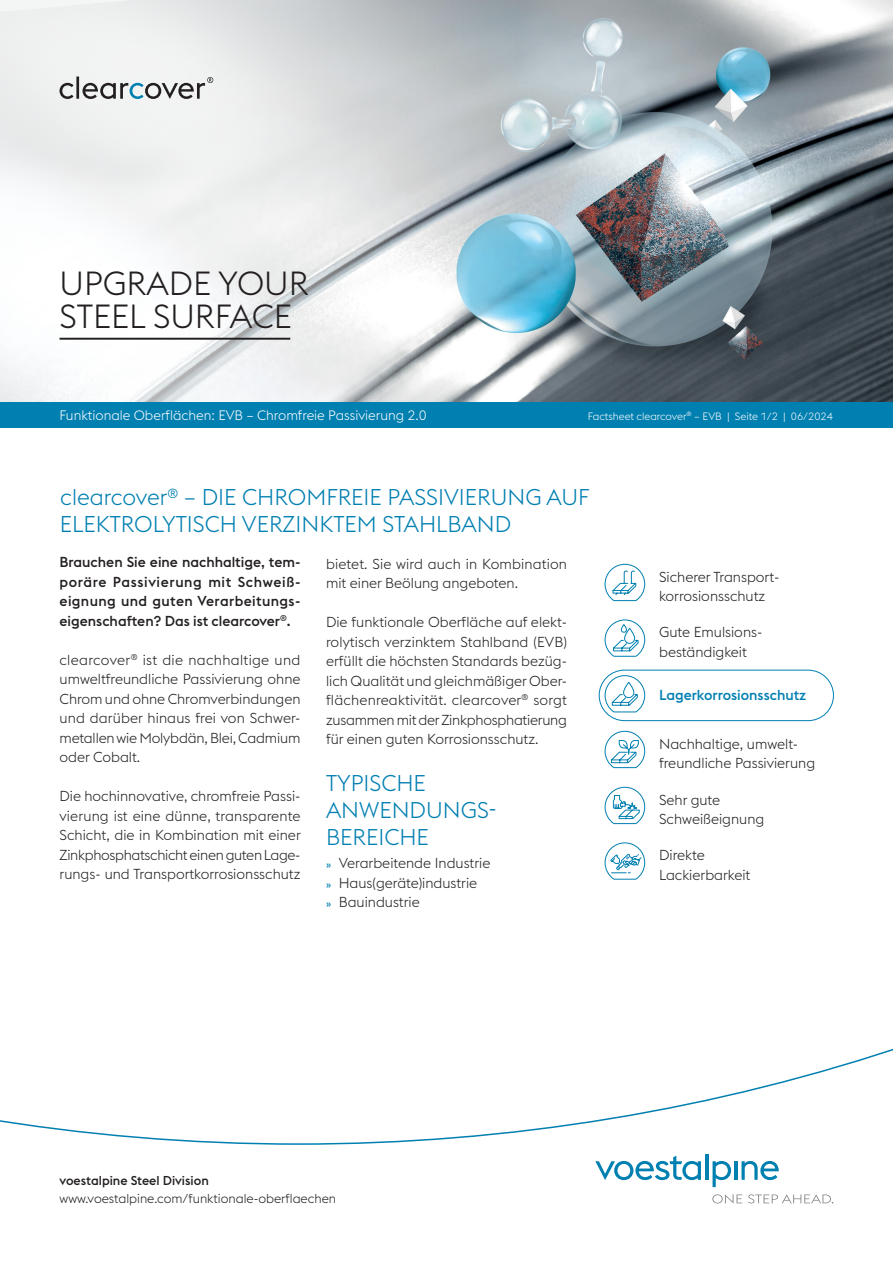
<style>
.page{position:relative;width:893px;height:1263px;background:#fff}
.page>*{position:absolute;margin:0;border:0;box-sizing:border-box;transform-origin:0 0}
.t1{font:300 33px/33px "voestalpine";color:#231f20}
.t2{font:300 22.5px/27px "voestalpine";color:#007fb1}
.t3{font:300 14.25px/19.5px "voestalpine";color:#231f20}
.t4{font:500 14.25px/19.5px "voestalpine";color:#231f20;text-align:justify}
.t5{font:500 14.25px "voestalpine";color:#007fb1}
.t6{font:300 13.5px "voestalpine";color:#fff}
.t7{font:300 12.75px "voestalpine";color:#231f20}
.t8{font:500 12.75px "voestalpine";color:#231f20}
.t9{font:300 10.5px "voestalpine";color:#fff}
.s1{font-weight:500;font-size:9.75px;color:#007fb1}
</style>
<div class="page">
<svg style="left:0;top:1048px;width:893px;height:97px"></svg>
<svg style="left:595px;top:1156px;width:106px;height:24px"></svg>
<hr style="left:705px;top:1154px;width:3px;height:26px;background:#007fb1">
<svg style="left:713px;top:1161px;width:18px;height:26px"></svg>
<hr style="left:734px;top:1161px;width:3px;height:19px;background:#007fb1">
<svg style="left:741px;top:1161px;width:38px;height:19px"></svg>
<svg style="left:712px;top:1194px;width:30px;height:9px"></svg>
<svg style="left:748px;top:1194px;width:85px;height:9px"></svg>
<img style="left:0;top:0;width:893px;height:402px">
<div style="left:0;top:402px;width:893px;height:25px;background:#007fb1"></div>
<svg style="left:604px;top:730px;width:42px;height:38px"></svg>
<svg style="left:604px;top:563px;width:42px;height:38px"></svg>
<svg style="left:60px;top:77px;width:153px;height:22px"></svg>
<svg style="left:604px;top:786px;width:42px;height:38px"></svg>
<svg style="left:604px;top:842px;width:42px;height:38px"></svg>
<svg style="left:604px;top:675px;width:42px;height:38px"></svg>
<svg style="left:604px;top:619px;width:42px;height:38px"></svg>
<hr style="left:60px;top:338px;width:230px;height:2px;background:#231f20">
<div style="left:599px;top:670px;width:235px;height:51px;border:1px solid #007fb1;border-radius:25px"></div>
<h1 class="t1" style="left:60px;top:267px;width:251px">UPGRADE YOUR<br>STEEL SURFACE</h1>
<p class="t6" style="left:60px;top:407px;width:369px">Funktionale Oberflächen: EVB – Chromfreie Passivierung 2.0</p>
<p class="t9" style="left:588px;top:410px;width:247px">Factsheet clearcover<sup>®</sup> – EVB | Seite 1/2 | 06/2024</p>
<h2 class="t2" style="left:60px;top:484px;width:531px">clearcover<sup>®</sup> – DIE CHROMFREIE PASSIVIERUNG AUF<br>ELEKTROLYTISCH VERZINKTEM STAHLBAND</h2>
<p class="t4" style="left:60px;top:552px;width:242px">Brauchen Sie eine nachhaltige, tem&shy;poräre Passivierung mit Schweiß&shy;eignung und guten Verarbeitungs&shy;eigenschaften? Das ist clearcover<sup>®</sup>.</p>
<p class="t3" style="left:60px;top:650px;width:242px;text-align:justify">clearcover<sup>®</sup> ist die nachhaltige und umweltfreundliche Passivierung ohne Chrom und ohne Chromverbindungen und darüber hinaus frei von Schwer&shy;metallen wie Molybdän, Blei, Cadmium oder Cobalt.</p>
<p class="t3" style="left:60px;top:787px;width:243px;text-align:justify">Die hochinnovative, chromfreie Passi&shy;vierung ist eine dünne, transparente Schicht, die in Kombination mit einer Zinkphosphatschicht einen guten Lage&shy;rungs- und Transportkorrosionsschutz</p>
<p class="t3" style="left:326px;top:554px;width:242px">bietet. Sie wird auch in Kombination mit einer Beölung angeboten.</p>
<p class="t3" style="left:326px;top:612px;width:242px;text-align:justify">Die funktionale Oberfläche auf elekt&shy;rolytisch verzinktem Stahlband (EVB) erfüllt die höchsten Standards bezüg&shy;lich Qualität und gleichmäßiger Ober&shy;flächenreaktivität. clearcover<sup>®</sup> sorgt zusammen mit der Zinkphosphatierung für einen guten Korrosionsschutz.</p>
<h2 class="t2" style="left:326px;top:769px;width:172px">TYPISCHE<br>ANWENDUNGS-<br>BEREICHE</h2>
<p class="t3" style="left:326px;top:854px;width:166px"><span class="s1">»</span> Verarbeitende Industrie <span class="s1">»</span> Haus(geräte)industrie<br><span class="s1">»</span> Bauindustrie</p>
<p class="t3" style="left:659px;top:567px;width:122px">Sicherer Transport&shy;korrosionsschutz</p>
<p class="t3" style="left:659px;top:622px;width:105px">Gute Emulsions&shy;beständigkeit</p>
<p class="t5" style="left:659px;top:687px;width:149px">Lagerkorrosionsschutz</p>
<p class="t3" style="left:659px;top:734px;width:158px">Nachhaltige, umwelt&shy;freundliche Passivierung</p>
<p class="t3" style="left:659px;top:790px;width:107px">Sehr gute<br>Schweißeignung</p>
<p class="t3" style="left:659px;top:845px;width:93px">Direkte<br>Lackierbarkeit</p>
<p class="t8" style="left:60px;top:1173px;width:151px">voestalpine Steel Division</p>
<p class="t7" style="left:60px;top:1191px;width:278px">www.voestalpine.com/funktionale-oberflaechen</p>
</div>
